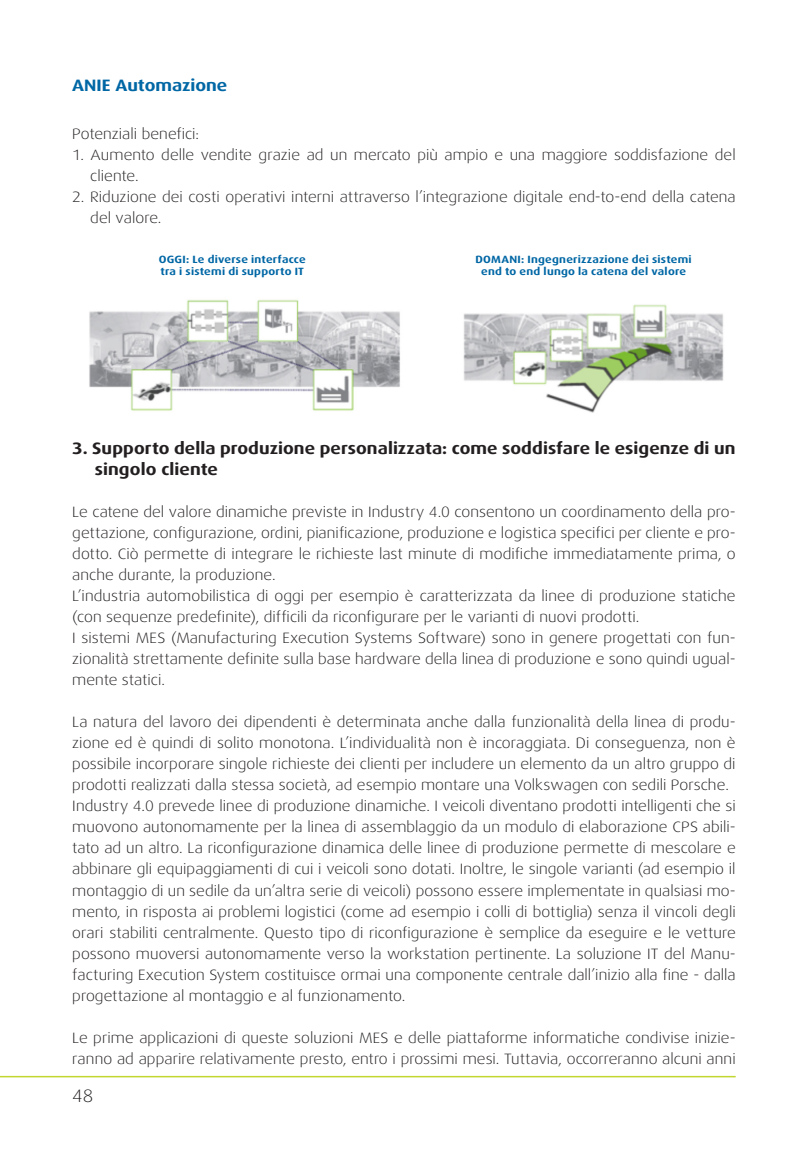
<style>
.page{position:relative;width:808px;height:1149px;background:#fff}
.page>*{position:absolute;margin:0;border:0;box-sizing:border-box;transform-origin:0 0}
.t1{font:300 18px "Dax Wide";color:#231f20}
.t2{font:700 16.5px/21px "Dax Wide";letter-spacing:.005em;color:#231f20}
.t3{font:700 16.5px "Dax Wide";color:#0067a5}
.t4{font:300 15px/21px "Dax Wide";letter-spacing:.005em;color:#231f20}
.t5{font:700 10.5px "Dax Wide";letter-spacing:.025em;color:#0067a5}
</style>
<div class="page">
<hr style="left:0;top:1075px;width:736px;height:1px;background:#c1d72f">
<img style="left:89px;top:299px;width:311px;height:112px">
<img style="left:463px;top:304px;width:261px;height:109px">
<p class="t3" style="left:72px;top:76px;width:157px">ANIE Automazione</p>
<p class="t4" style="left:72px;top:123px;width:128px">Potenziali benefici:</p>
<p class="t4" style="left:90px;top:144px;width:647px;text-indent:-18px">1. Aumento delle vendite grazie ad un mercato più ampio e una maggiore soddisfazione del cliente.</p>
<p class="t4" style="left:90px;top:186px;width:647px;text-indent:-18px">2. Riduzione dei costi operativi interni attraverso l’integrazione digitale end-to-end della catena del valore.</p>
<p class="t5" style="left:159px;top:254px;width:149px">OGGI: Le diverse interfacce</p>
<p class="t5" style="left:160px;top:266px;width:145px">tra i sistemi di supporto IT</p>
<p class="t5" style="left:475px;top:254px;width:218px">DOMANI: Ingegnerizzazione dei sistemi</p>
<p class="t5" style="left:481px;top:266px;width:206px">end to end lungo la catena del valore</p>
<p class="t2" style="left:95px;top:438px;width:642px;text-indent:-23px">3. Supporto della produzione personalizzata: come soddisfare le esigenze di un singolo cliente</p>
<p class="t4" style="left:72px;top:501px;width:665px;text-align:justify">Le catene del valore dinamiche previste in Industry 4.0 consentono un coordinamento della pro&shy;gettazione, configurazione, ordini, pianificazione, produzione e logistica specifici per cliente e pro&shy;dotto. Ciò permette di integrare le richieste last minute di modifiche immediatamente prima, o anche durante, la produzione.</p>
<p class="t4" style="left:72px;top:585px;width:665px">L’industria automobilistica di oggi per esempio è caratterizzata da linee di produzione statiche (con sequenze predefinite), difficili da riconfigurare per le varianti di nuovi prodotti.</p>
<p class="t4" style="left:72px;top:627px;width:665px;text-align:justify">I sistemi MES (Manufacturing Execution Systems Software) sono in genere progettati con fun&shy;zionalità strettamente definite sulla base hardware della linea di produzione e sono quindi ugual&shy;mente statici.</p>
<p class="t4" style="left:72px;top:711px;width:665px;text-align:justify">La natura del lavoro dei dipendenti è determinata anche dalla funzionalità della linea di produ&shy;zione ed è quindi di solito monotona. L’individualità non è incoraggiata. Di conseguenza, non è possibile incorporare singole richieste dei clienti per includere un elemento da un altro gruppo di prodotti realizzati dalla stessa società, ad esempio montare una Volkswagen con sedili Porsche.</p>
<p class="t4" style="left:72px;top:795px;width:665px;text-align:justify">Industry 4.0 prevede linee di produzione dinamiche. I veicoli diventano prodotti intelligenti che si muovono autonomamente per la linea di assemblaggio da un modulo di elaborazione CPS abili&shy;tato ad un altro. La riconfigurazione dinamica delle linee di produzione permette di mescolare e abbinare gli equipaggiamenti di cui i veicoli sono dotati. Inoltre, le singole varianti (ad esempio il montaggio di un sedile da un’altra serie di veicoli) possono essere implementate in qualsiasi mo&shy;mento, in risposta ai problemi logistici (come ad esempio i colli di bottiglia) senza il vincoli degli orari stabiliti centralmente. Questo tipo di riconfigurazione è semplice da eseguire e le vetture possono muoversi autonomamente verso la workstation pertinente. La soluzione IT del Manu&shy;facturing Execution System costituisce ormai una componente centrale dall’inizio alla fine - dalla progettazione al montaggio e al funzionamento.</p>
<p class="t4" style="left:72px;top:1026px;width:665px">Le prime applicazioni di queste soluzioni MES e delle piattaforme informatiche condivise inizie&shy;ranno ad apparire relativamente presto, entro i prossimi mesi. Tuttavia, occorreranno alcuni anni</p>
<p class="t1" style="left:72px;top:1085px;width:23px">48</p>
</div>
